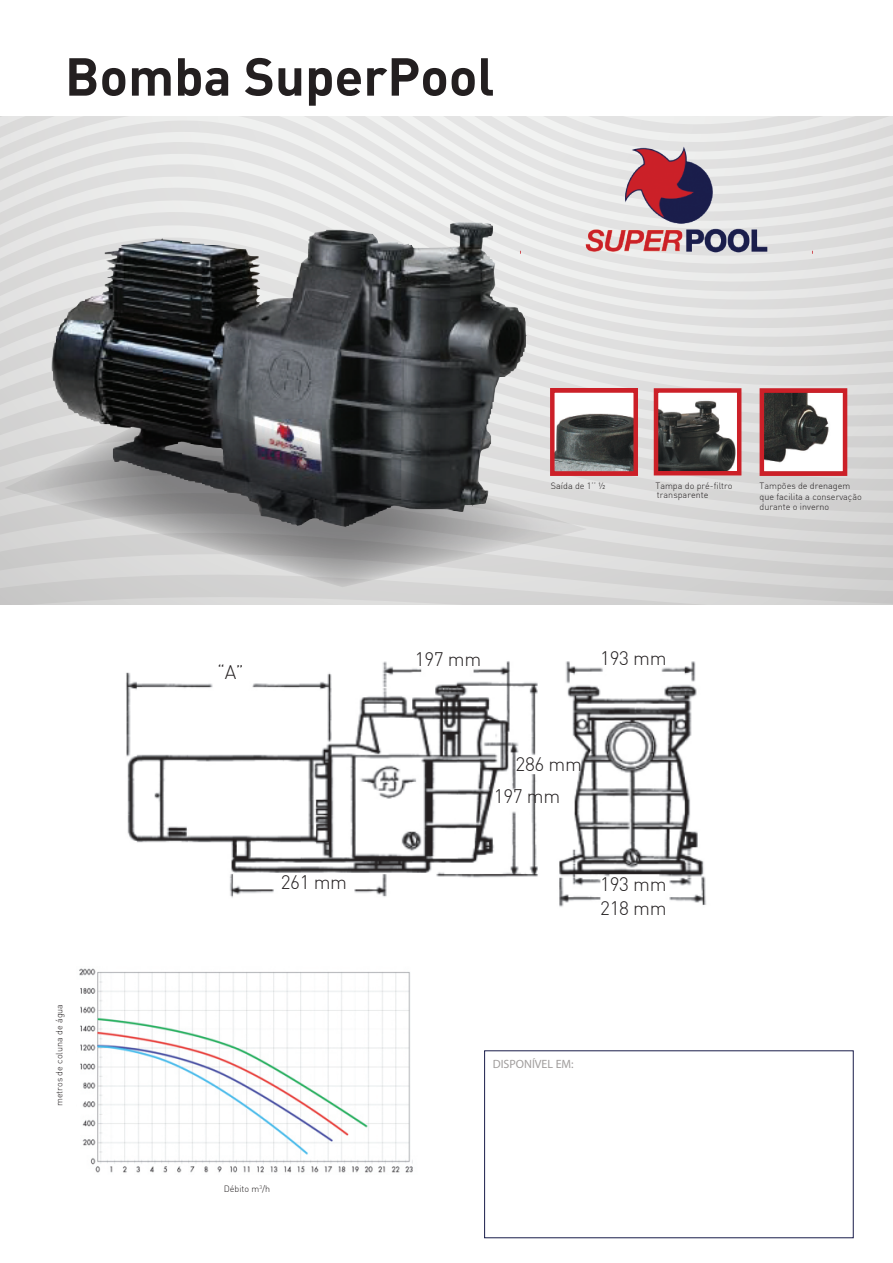
<style>
.page{position:relative;width:893px;height:1263px;background:#fff}
.page>*{position:absolute;margin:0;border:0;box-sizing:border-box;transform-origin:0 0}
.t1{font:700 52.65px "DIN";color:#231f20}
.t2{font:300 19.2px/32.5px "DIN";letter-spacing:-.02em;color:#231f20}
.t3{font:12px "Myriad Pro";color:#a19e9d}
.t4{font:300 9px/10.8px "DIN";color:#231f20}
</style>
<div class="page">
<svg style="left:0;top:116px;width:893px;height:488px;background:#d9d9d9"></svg>
<img style="left:126px;top:661px;width:580px;height:246px">
<img style="left:583px;top:141px;width:186px;height:117px">
<img style="left:79px;top:968px;width:334px;height:205px">
<img style="left:50px;top:224px;width:409px;height:178px">
<svg style="left:5px;top:402px;width:582px;height:185px;background:#919192"></svg>
<img style="left:659px;top:393px;width:77px;height:77px">
<div style="left:654px;top:388px;width:87px;height:87px;border:4px solid #cc2028"></div>
<svg style="left:555px;top:393px;width:78px;height:78px"></svg>
<div style="left:550px;top:388px;width:88px;height:88px;border:4px solid #cc2028"></div>
<svg style="left:765px;top:393px;width:77px;height:78px"></svg>
<div style="left:760px;top:388px;width:87px;height:88px;border:4px solid #cc2028"></div>
<div style="left:484px;top:1050px;width:370px;height:188px;border:1px solid #191c4a"></div>
<h1 class="t1" style="left:65px;top:42px;width:431px">Bomba SuperPool</h1>
<p class="t4" style="left:54px;top:1106px;width:104px;rotate:-90deg">metros de coluna de água</p>
<h2 class="t2" style="left:217px;top:655px;width:28px">“A”</h2>
<h2 class="t2" style="left:281px;top:865px;width:68px">261 mm</h2>
<p class="t4" style="left:224px;top:1183px;width:48px">Débito m<sup>3</sup>/h</p>
<p class="t4" style="left:551px;top:480px;width:56px">Saída de 1’’ ½</p>
<p class="t4" style="left:655px;top:481px;width:79px;line-height:9px">Tampa do pré-filtro transparente</p>
<p class="t4" style="left:760px;top:480px;width:104px">Tampões de drenagem que facilita a conservação durante o inverno</p>
<h2 class="t2" style="left:415px;top:643px;width:68px">197 mm</h2>
<h2 class="t2" style="left:600px;top:642px;width:68px">193 mm</h2>
<h2 class="t2" style="left:494px;top:747px;width:90px;text-indent:22px">286 mm<br>197 mm</h2>
<h2 class="t2" style="left:600px;top:867px;width:68px">193 mm</h2>
<h2 class="t2" style="left:600px;top:892px;width:68px">218 mm</h2>
<h3 class="t3" style="left:493px;top:1056px;width:83px">DISPONÍVEL EM:</h3>
</div>
